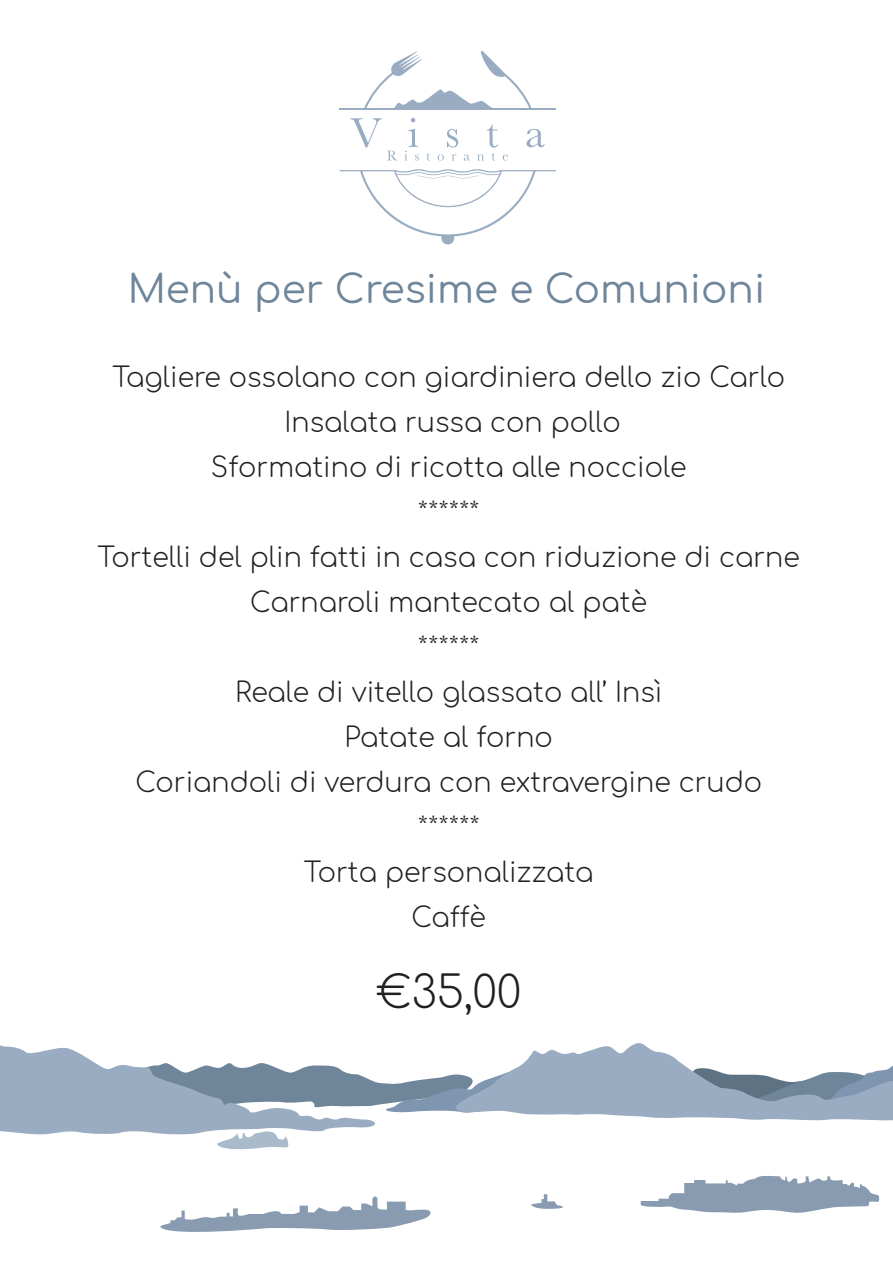
<style>
.page{position:relative;width:893px;height:1263px;background:#fff}
.page>*{position:absolute;margin:0;border:0;box-sizing:border-box;transform-origin:0 0}
.t1{font:300 43.5px "Comfortaa";color:#231f20}
.t2{font:39px "Comfortaa";color:#6e859a}
.t3{font:300 27px/45px "Comfortaa";color:#231f20;text-align:center}
</style>
<div class="page">
<hr style="left:340px;top:108px;width:216px;height:1px;background:#9aacc1">
<svg style="left:364px;top:51px;width:168px;height:57px"></svg>
<svg style="left:340px;top:169px;width:216px;height:76px"></svg>
<svg style="left:447px;top:129px;width:11px;height:19px"></svg>
<svg style="left:526px;top:129px;width:19px;height:18px"></svg>
<svg style="left:350px;top:118px;width:46px;height:42px"></svg>
<svg style="left:404px;top:118px;width:15px;height:43px"></svg>
<svg style="left:426px;top:153px;width:4px;height:8px"></svg>
<svg style="left:438px;top:154px;width:6px;height:7px"></svg>
<svg style="left:452px;top:154px;width:4px;height:6px"></svg>
<svg style="left:464px;top:154px;width:6px;height:7px"></svg>
<svg style="left:477px;top:124px;width:31px;height:37px"></svg>
<svg style="left:641px;top:1175px;width:239px;height:38px"></svg>
<svg style="left:531px;top:1194px;width:32px;height:15px"></svg>
<svg style="left:160px;top:1196px;width:271px;height:36px"></svg>
<svg style="left:0;top:1043px;width:893px;height:106px"></svg>
<h2 class="t2" style="left:128px;top:254px;width:639px">Menù per Cresime e Comunioni</h2>
<p class="t3" style="left:98px;top:350px;width:704px">Tagliere ossolano con giardiniera dello zio Carlo<br>Insalata russa con pollo<br>Sformatino di ricotta alle nocciole<br>******<br>Tortelli del plin fatti in casa con riduzione di carne<br>Carnaroli mantecato al patè<br>******<br>Reale di vitello glassato all’ Insì<br>Patate al forno<br>Coriandoli di verdura con extravergine crudo<br>******<br>Torta personalizzata<br>Caffè</p>
<h1 class="t1" style="left:376px;top:952px;width:147px">€35,00</h1>
</div>
